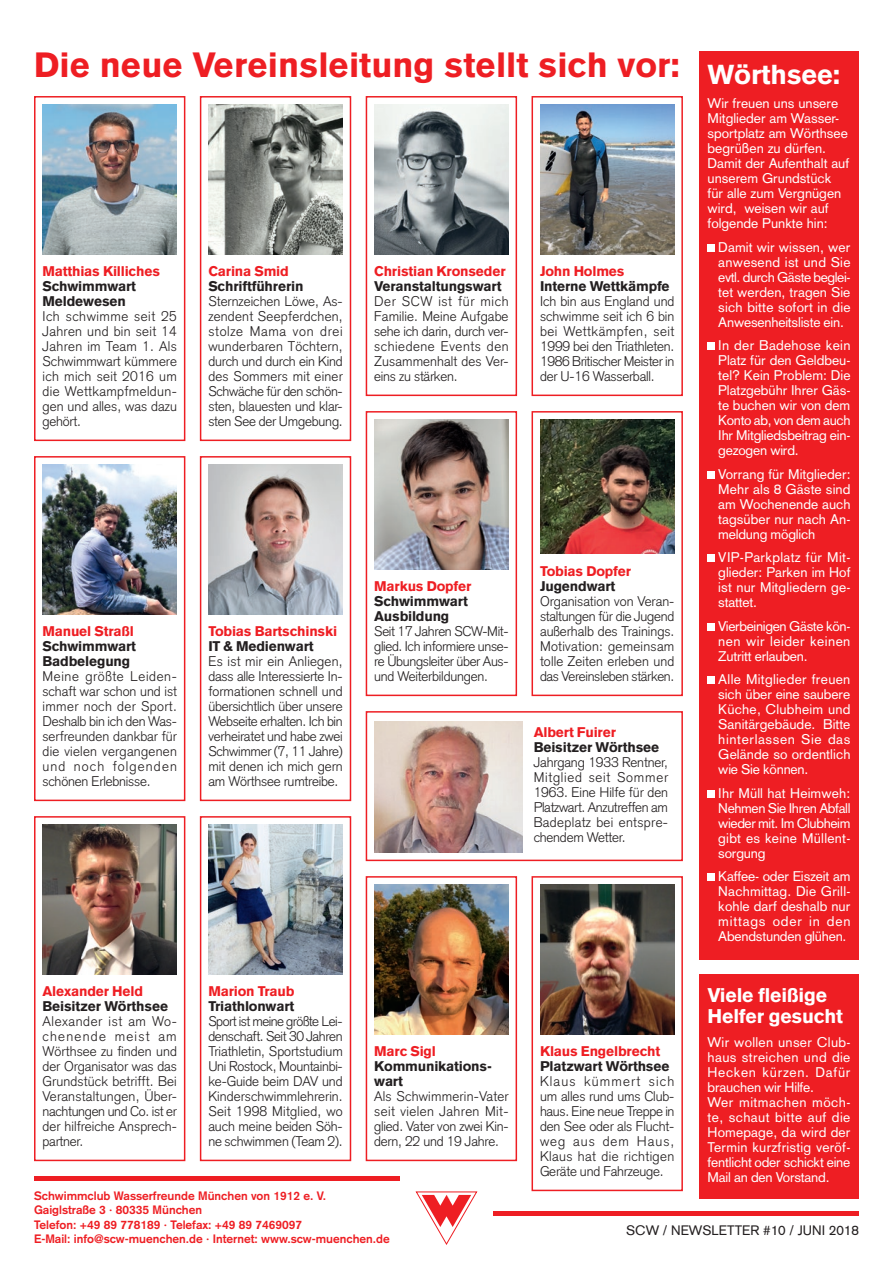
<style>
.page{position:relative;width:893px;height:1263px;background:#fff}
.page>*{position:absolute;margin:0;border:0;box-sizing:border-box;transform-origin:0 0}
.t1{font:900 34.5px "Akzidenz Grotesk";color:#ee1e23}
.t2{font:900 19.5px/21px "Akzidenz Grotesk";letter-spacing:-.015em;color:#fff}
.t3{font:300 13.8px/15px "Akzidenz Grotesk";letter-spacing:-.015em;color:#231f20;text-align:justify}
.t4{font:13.8px/15px "Akzidenz Grotesk";color:#fff;text-align:justify}
.t5{font:900 13.8px/15px "Akzidenz Grotesk";letter-spacing:-.015em;color:#231f20}
.t6{font:900 13.8px "Akzidenz Grotesk";letter-spacing:-.015em;color:#ee1e23}
.t7{font:13.5px "Akzidenz Grotesk";color:#231f20}
.t8{font:700 12px/14.2px "Akzidenz Grotesk";color:#ee1e23}
</style>
<div class="page">
<div style="left:366px;top:96px;width:151px;height:300px;border:2px solid #ee1e23"></div>
<div style="left:34px;top:456px;width:151px;height:345px;border:2px solid #ee1e23"></div>
<div style="left:531px;top:876px;width:152px;height:315px;border:2px solid #ee1e23"></div>
<div style="left:34px;top:96px;width:151px;height:345px;border:2px solid #ee1e23"></div>
<div style="left:200px;top:816px;width:151px;height:345px;border:2px solid #ee1e23"></div>
<div style="left:366px;top:711px;width:317px;height:150px;border:2px solid #ee1e23"></div>
<div style="left:200px;top:96px;width:151px;height:345px;border:2px solid #ee1e23"></div>
<div style="left:200px;top:456px;width:151px;height:345px;border:2px solid #ee1e23"></div>
<div style="left:366px;top:876px;width:151px;height:285px;border:2px solid #ee1e23"></div>
<div style="left:531px;top:96px;width:152px;height:300px;border:2px solid #ee1e23"></div>
<div style="left:366px;top:411px;width:151px;height:285px;border:2px solid #ee1e23"></div>
<div style="left:531px;top:411px;width:152px;height:285px;border:2px solid #ee1e23"></div>
<div style="left:34px;top:816px;width:151px;height:345px;border:2px solid #ee1e23"></div>
<hr style="left:438px;top:1211px;width:421px;height:4px;background:#ee1e23">
<div style="left:400px;top:1179px;width:93px;height:66px;background:#fff"></div>
<svg style="left:415px;top:1191px;width:63px;height:54px"></svg>
<hr style="left:34px;top:1176px;width:366px;height:4px;background:#ee1e23">
<img style="left:374px;top:105px;width:135px;height:150px">
<img style="left:43px;top:465px;width:134px;height:150px">
<img style="left:540px;top:885px;width:134px;height:150px">
<img style="left:43px;top:105px;width:134px;height:150px">
<img style="left:208px;top:825px;width:135px;height:150px">
<img style="left:208px;top:105px;width:135px;height:150px">
<img style="left:208px;top:465px;width:135px;height:150px">
<img style="left:374px;top:885px;width:135px;height:150px">
<img style="left:374px;top:722px;width:148px;height:131px">
<img style="left:540px;top:105px;width:134px;height:150px">
<img style="left:374px;top:420px;width:135px;height:150px">
<img style="left:540px;top:420px;width:134px;height:134px">
<img style="left:43px;top:825px;width:134px;height:150px">
<div style="left:699px;top:51px;width:160px;height:909px;background:#ee1e23"></div>
<div style="left:708px;top:244px;width:7px;height:7px;background:#fff"></div>
<div style="left:708px;top:342px;width:7px;height:8px;background:#fff"></div>
<div style="left:708px;top:471px;width:7px;height:7px;background:#fff"></div>
<div style="left:708px;top:554px;width:7px;height:8px;background:#fff"></div>
<div style="left:708px;top:623px;width:7px;height:7px;background:#fff"></div>
<div style="left:708px;top:676px;width:7px;height:8px;background:#fff"></div>
<div style="left:708px;top:790px;width:7px;height:7px;background:#fff"></div>
<div style="left:708px;top:873px;width:7px;height:8px;background:#fff"></div>
<div style="left:699px;top:975px;width:160px;height:224px;background:#ee1e23"></div>
<h1 class="t1" style="left:34px;top:44px;width:808px">Die neue Vereinsleitung stellt sich vor: <sub>Wörthsee:</sub></h1>
<p class="t4" style="left:708px;top:96px;width:143px;text-align:left">Wir freuen uns unsere<br>Mitglieder am Wasser&shy;sportplatz am Wörthsee begrüßen zu dürfen.<br>Damit der Aufenthalt auf unserem Grundstück für alle zum Vergnügen wird, weisen wir auf folgende Punkte hin:</p>
<p class="t4" style="left:718px;top:239px;width:134px">Damit wir wissen, wer anwesend ist und Sie evtl. durch Gäste beglei&shy;tet werden, tragen Sie sich bitte sofort in die Anwesenheitsliste ein.</p>
<p class="t4" style="left:718px;top:338px;width:134px">In der Badehose kein Platz für den Geldbeu&shy;tel? Kein Problem: Die Platzgebühr Ihrer Gäs&shy;te buchen wir von dem Konto ab, von dem auch Ihr Mitgliedsbeitrag ein&shy;gezogen wird.</p>
<p class="t4" style="left:718px;top:466px;width:134px">Vorrang für Mitglieder:<br>Mehr als 8 Gäste sind am Wochenende auch tagsüber nur nach An&shy;meldung möglich</p>
<p class="t4" style="left:718px;top:550px;width:134px">VIP-Parkplatz für Mit&shy;glieder: Parken im Hof ist nur Mitgliedern ge&shy;stattet.</p>
<p class="t4" style="left:718px;top:618px;width:134px">Vierbeinigen Gäste kön&shy;nen wir leider keinen Zutritt erlauben.</p>
<p class="t4" style="left:718px;top:672px;width:134px">Alle Mitglieder freuen sich über eine saubere Küche, Clubheim und Sanitärgebäude. Bitte hinterlassen Sie das Gelände so ordentlich wie Sie können.</p>
<p class="t4" style="left:718px;top:785px;width:134px">Ihr Müll hat Heimweh:<br>Nehmen Sie Ihren Abfall wieder mit. Im Clubheim gibt es keine Müllent&shy;sorgung</p>
<p class="t4" style="left:718px;top:869px;width:134px">Kaffee- oder Eiszeit am Nachmittag. Die Grill&shy;kohle darf deshalb nur mittags oder in den Abendstunden glühen.</p>
<p class="t6" style="left:374px;top:263px;width:133px">Christian Kronseder</p>
<p class="t5" style="left:374px;top:279px;width:129px">Veranstaltungswart</p>
<p class="t3" style="left:374px;top:294px;width:136px">Der SCW ist für mich Familie. Meine Aufgabe sehe ich darin, durch ver&shy;schiedene Events den Zusammenhalt des Ver&shy;eins zu stärken.</p>
<p class="t6" style="left:208px;top:263px;width:82px">Carina Smid</p>
<p class="t5" style="left:208px;top:279px;width:97px">Schriftführerin</p>
<p class="t3" style="left:208px;top:294px;width:136px">Sternzeichen Löwe, As&shy;zendent Seepferdchen, stolze Mama von drei wunderbaren Töchtern, durch und durch ein Kind des Sommers mit einer Schwäche für den schön&shy;sten, blauesten und klar&shy;sten See der Umgebung.</p>
<p class="t6" style="left:43px;top:263px;width:119px">Matthias Killiches</p>
<p class="t5" style="left:43px;top:279px;width:95px">Schwimmwart<br>Meldewesen</p>
<p class="t3" style="left:43px;top:309px;width:136px">Ich schwimme seit 25<br>Jahren und bin seit 14<br>Jahren im Team 1. Als Schwimmwart kümmere ich mich seit 2016 um die Wettkampfmeldun&shy;gen und alles, was dazu gehört.</p>
<p class="t6" style="left:540px;top:263px;width:86px">John Holmes</p>
<p class="t5" style="left:540px;top:279px;width:131px">Interne Wettkämpfe</p>
<p class="t3" style="left:540px;top:294px;width:136px">Ich bin aus England und schwimme seit ich 6 bin bei Wettkämpfen, seit 1999 bei den Triathleten.<br>1986 Britischer Meister in der U-16 Wasserball.</p>
<p class="t6" style="left:540px;top:563px;width:93px">Tobias Dopfer</p>
<p class="t5" style="left:540px;top:579px;width:77px">Jugendwart</p>
<p class="t3" style="left:540px;top:594px;width:136px">Organisation von Veran&shy;staltungen für die Jugend außerhalb des Trainings.<br>Motivation: gemeinsam tolle Zeiten erleben und das Vereinsleben stärken.</p>
<p class="t6" style="left:374px;top:578px;width:99px">Markus Dopfer</p>
<p class="t5" style="left:374px;top:594px;width:95px">Schwimmwart<br>Ausbildung</p>
<p class="t3" style="left:374px;top:624px;width:136px">Seit 17 Jahren SCW-Mit&shy;glied. Ich informiere unse&shy;re Übungsleiter über Aus&shy;und Weiterbildungen.</p>
<p class="t6" style="left:43px;top:623px;width:93px">Manuel Straßl</p>
<p class="t5" style="left:43px;top:639px;width:95px">Schwimmwart<br>Badbelegung</p>
<p class="t3" style="left:43px;top:669px;width:136px">Meine größte Leiden&shy;schaft war schon und ist immer noch der Sport.<br>Deshalb bin ich den Was&shy;serfreunden dankbar für die vielen vergangenen und noch folgenden schönen Erlebnisse.</p>
<p class="t6" style="left:208px;top:623px;width:130px">Tobias Bartschinski</p>
<p class="t5" style="left:208px;top:639px;width:107px">IT &amp; Medienwart</p>
<p class="t3" style="left:208px;top:654px;width:136px">Es ist mir ein Anliegen, dass alle Interessierte In&shy;formationen schnell und übersichtlich über unsere Webseite erhalten. Ich bin verheiratet und habe zwei Schwimmer (7, 11 Jahre) mit denen ich mich gern am Wörthsee rumtreibe.</p>
<p class="t6" style="left:534px;top:723px;width:84px">Albert Fuirer</p>
<p class="t5" style="left:534px;top:739px;width:127px">Beisitzer Wörthsee</p>
<p class="t3" style="left:534px;top:754px;width:136px">Jahrgang 1933 Rentner, Mitglied seit Sommer 1963. Eine Hilfe für den Platzwart. Anzutreffen am Badeplatz bei entspre&shy;chendem Wetter.</p>
<p class="t6" style="left:43px;top:983px;width:102px">Alexander Held</p>
<p class="t5" style="left:43px;top:999px;width:127px">Beisitzer Wörthsee</p>
<p class="t3" style="left:43px;top:1014px;width:136px">Alexander ist am Wo&shy;chenende meist am Wörthsee zu finden und der Organisator was das Grundstück betrifft. Bei Veranstaltungen, Über&shy;nachtungen und Co. ist er der hilfreiche Ansprech&shy;partner.</p>
<p class="t6" style="left:208px;top:983px;width:88px">Marion Traub</p>
<p class="t5" style="left:208px;top:999px;width:88px">Triathlonwart</p>
<p class="t3" style="left:208px;top:1014px;width:136px">Sport ist meine größte Lei&shy;denschaft. Seit 30 Jahren Triathletin, Sportstudium Uni Rostock, Mountainbi&shy;ke-Guide beim DAV und Kinderschwimmlehrerin.<br>Seit 1998 Mitglied, wo auch meine beiden Söh&shy;ne schwimmen (Team 2).</p>
<p class="t6" style="left:374px;top:1043px;width:63px">Marc Sigl</p>
<p class="t5" style="left:374px;top:1059px;width:119px">Kommunikations&shy;wart</p>
<p class="t3" style="left:374px;top:1089px;width:136px">Als Schwimmerin-Vater seit vielen Jahren Mit&shy;glied. Vater von zwei Kin&shy;dern, 22 und 19 Jahre.</p>
<p class="t8" style="left:34px;top:1188px;width:357px">Schwimmclub Wasserfreunde München von 1912 e. V.<br>Gaiglstraße 3 · 80335 München<br>Telefon: +49 89 778189 · Telefax: +49 89 7469097<br>E-Mail: info@scw-muenchen.de · Internet: www.scw-muenchen.de</p>
<p class="t6" style="left:540px;top:1043px;width:122px">Klaus Engelbrecht</p>
<p class="t5" style="left:540px;top:1059px;width:131px">Platzwart Wörthsee</p>
<p class="t3" style="left:540px;top:1074px;width:136px">Klaus kümmert sich um alles rund ums Club&shy;haus. Eine neue Treppe in den See oder als Flucht&shy;weg aus dem Haus, Klaus hat die richtigen Geräte und Fahrzeuge.</p>
<h2 class="t2" style="left:708px;top:985px;width:137px">Viele fleißige<br>Helfer gesucht</h2>
<p class="t4" style="left:708px;top:1034px;width:144px;text-align:left">Wir wollen unser Club&shy;haus streichen und die<br>Hecken kürzen. Dafür brauchen wir Hilfe.<br>Wer mitmachen möch&shy;te, schaut bitte auf die<br>Homepage, da wird der<br>Termin kurzfristig veröf&shy;fentlicht oder schickt eine<br>Mail an den Vorstand.</p>
<p class="t7" style="left:626px;top:1222px;width:234px">SCW / NEWSLETTER #10 / JUNI 2018</p>
</div>
